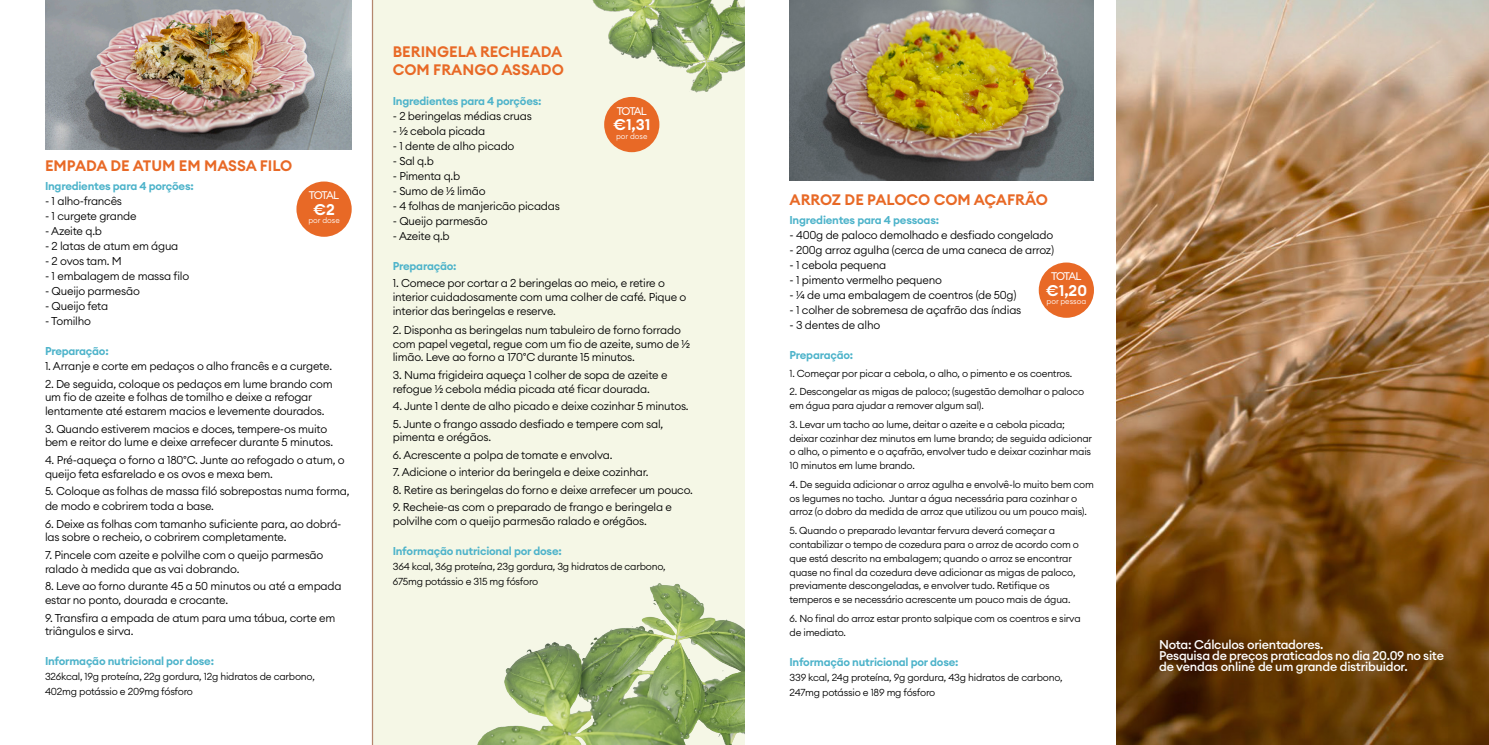
<style>
.page{position:relative;width:1489px;height:745px;background:#fff}
.page>*{position:absolute;margin:0;border:0;box-sizing:border-box;transform-origin:0 0}
.t1{font:600 15.25px "Euclid Circular A";color:#fff}
.t2{font:600 15px "Euclid Circular A";color:#e86926}
.t3{font:500 12.5px/11.2px "Euclid Circular A";letter-spacing:-.02em;color:#fff}
.t4{font:300 11.25px/13.8px "Euclid Circular A";letter-spacing:-.02em;color:#000}
.t5{font:600 11.25px "Euclid Circular A";letter-spacing:-.02em;color:#4db3ca}
.t6{font:10.88px "Euclid Circular A";letter-spacing:-.115em;color:#fff}
.t7{font:300 10px/13.8px "Euclid Circular A";letter-spacing:-.02em;color:#000}
.t8{font:300 7.62px "Euclid Circular A";color:#fff}
</style>
<div class="page">
<div style="left:373px;top:0;width:371px;height:744px;background:#f5f7e6"></div>
<img style="left:477px;top:583px;width:267px;height:161px">
<div style="left:1038px;top:262px;width:55px;height:55px;background:#e86926;border-radius:50%"></div>
<hr style="left:372px;top:0;width:1px;height:744px;background:#b4876e">
<div style="left:604px;top:97px;width:55px;height:55px;background:#e86926;border-radius:50%"></div>
<div style="left:296px;top:181px;width:56px;height:56px;background:#e86926;border-radius:50%"></div>
<img style="left:46px;top:0;width:306px;height:149px">
<img style="left:1116px;top:0;width:372px;height:744px">
<img style="left:592px;top:0;width:152px;height:127px">
<img style="left:789px;top:0;width:304px;height:181px">
<p class="t2" style="left:45px;top:156px;width:249px">EMPADA DE ATUM EM MASSA FILO</p>
<p class="t5" style="left:45px;top:178px;width:150px">Ingredientes para 4 porções:</p>
<p class="t4" style="left:45px;top:194px;width:79px">- 1 alho-francês</p>
<p class="t4" style="left:45px;top:209px;width:93px">- 1 curgete grande</p>
<p class="t4" style="left:45px;top:224px;width:58px">- Azeite q.b</p>
<p class="t4" style="left:45px;top:239px;width:135px">- 2 latas de atum em água</p>
<p class="t4" style="left:45px;top:254px;width:78px">- 2 ovos tam. M</p>
<p class="t4" style="left:45px;top:269px;width:146px">- 1 embalagem de massa filo</p>
<p class="t4" style="left:45px;top:284px;width:96px">- Queijo parmesão</p>
<p class="t4" style="left:45px;top:299px;width:65px">- Queijo feta</p>
<p class="t4" style="left:45px;top:314px;width:47px">- Tomilho</p>
<p class="t5" style="left:45px;top:343px;width:65px">Preparação:</p>
<p class="t4" style="left:45px;top:359px;width:288px">1. Arranje e corte em pedaços o alho francês e a curgete.</p>
<p class="t4" style="left:45px;top:376px;width:289px">2. De seguida, coloque os pedaços em lume brando com um fio de azeite e folhas de tomilho e deixe a refogar lentamente até estarem macios e levemente dourados.</p>
<p class="t4" style="left:45px;top:421px;width:289px">3. Quando estiverem macios e doces, tempere-os muito bem e reitor do lume e deixe arrefecer durante 5 minutos.</p>
<p class="t4" style="left:45px;top:452px;width:301px">4. Pré-aqueça o forno a 180°C. Junte ao refogado o atum, o queijo feta esfarelado e os ovos e mexa bem.</p>
<p class="t4" style="left:45px;top:483px;width:306px;line-height:15px">5. Coloque as folhas de massa filó sobrepostas numa forma, de modo e cobrirem toda a base.</p>
<p class="t4" style="left:45px;top:516px;width:298px">6. Deixe as folhas com tamanho suficiente para, ao dobrá&shy;las sobre o recheio, o cobrirem completamente.</p>
<p class="t4" style="left:45px;top:547px;width:280px">7. Pincele com azeite e polvilhe com o queijo parmesão ralado à medida que as vai dobrando.</p>
<p class="t4" style="left:45px;top:579px;width:298px">8. Leve ao forno durante 45 a 50 minutos ou até a empada estar no ponto, dourada e crocante.</p>
<p class="t4" style="left:45px;top:610px;width:292px">9. Transfira a empada de atum para uma tábua, corte em triângulos e sirva.</p>
<p class="t5" style="left:45px;top:653px;width:170px">Informação nutricional por dose:</p>
<p class="t7" style="left:45px;top:669px;width:271px">326kcal, 19g proteína, 22g gordura, 12g hidratos de carbono,</p>
<p class="t7" style="left:45px;top:684px;width:149px">402mg potássio e 209mg fósforo</p>
<p class="t6" style="left:309px;top:188px;width:32px">TOTAL</p>
<p class="t1" style="left:313px;top:199px;width:23px">€2</p>
<p class="t8" style="left:308px;top:216px;width:33px">por dose</p>
<p class="t2" style="left:393px;top:42px;width:171px">BERINGELA RECHEADA</p>
<p class="t2" style="left:393px;top:60px;width:172px">COM FRANGO ASSADO</p>
<p class="t5" style="left:393px;top:93px;width:150px">Ingredientes para 4 porções:</p>
<p class="t4" style="left:393px;top:109px;width:141px">- 2 beringelas médias cruas</p>
<p class="t4" style="left:393px;top:124px;width:94px">- ½ cebola picada</p>
<p class="t4" style="left:393px;top:139px;width:123px">- 1 dente de alho picado</p>
<p class="t4" style="left:393px;top:154px;width:43px">- Sal q.b</p>
<p class="t4" style="left:393px;top:169px;width:69px">- Pimenta q.b</p>
<p class="t4" style="left:393px;top:184px;width:94px">- Sumo de ½ limão</p>
<p class="t4" style="left:393px;top:199px;width:169px">- 4 folhas de manjericão picadas</p>
<p class="t4" style="left:393px;top:214px;width:96px">- Queijo parmesão</p>
<p class="t4" style="left:393px;top:229px;width:58px">- Azeite q.b</p>
<p class="t5" style="left:393px;top:258px;width:65px">Preparação:</p>
<p class="t4" style="left:393px;top:276px;width:295px">1. Comece por cortar a 2 beringelas ao meio, e retire o interior cuidadosamente com uma colher de café. Pique o interior das beringelas e reserve.</p>
<p class="t4" style="left:393px;top:322px;width:299px">2. Disponha as beringelas num tabuleiro de forno forrado com papel vegetal, regue com um fio de azeite, sumo de ½ limão. Leve ao forno a 170°C durante 15 minutos.</p>
<p class="t4" style="left:393px;top:367px;width:276px">3. Numa frigideira aqueça 1 colher de sopa de azeite e refogue ½ cebola média picada até ficar dourada.</p>
<p class="t4" style="left:393px;top:399px;width:297px">4. Junte 1 dente de alho picado e deixe cozinhar 5 minutos.</p>
<p class="t4" style="left:393px;top:416px;width:272px">5. Junte o frango assado desfiado e tempere com sal, pimenta e orégãos.</p>
<p class="t4" style="left:393px;top:447px;width:221px">6. Acrescente a polpa de tomate e envolva.</p>
<p class="t4" style="left:393px;top:465px;width:257px">7. Adicione o interior da beringela e deixe cozinhar.</p>
<p class="t4" style="left:393px;top:482px;width:302px">8. Retire as beringelas do forno e deixe arrefecer um pouco.</p>
<p class="t4" style="left:393px;top:500px;width:281px">9. Recheie-as com o preparado de frango e beringela e polvilhe com o queijo parmesão ralado e orégãos.</p>
<p class="t5" style="left:393px;top:543px;width:170px">Informação nutricional por dose:</p>
<p class="t7" style="left:393px;top:559px;width:274px">364 kcal, 36g proteína, 23g gordura, 3g hidratos de carbono,</p>
<p class="t7" style="left:393px;top:574px;width:147px">675mg potássio e 315 mg fósforo</p>
<p class="t6" style="left:616px;top:104px;width:32px">TOTAL</p>
<p class="t1" style="left:613px;top:115px;width:39px">€1,31</p>
<p class="t8" style="left:616px;top:131px;width:33px">por dose</p>
<p class="t2" style="left:789px;top:190px;width:260px">ARROZ DE PALOCO COM AÇAFRÃO</p>
<p class="t5" style="left:789px;top:212px;width:151px">Ingredientes para 4 pessoas:</p>
<p class="t4" style="left:789px;top:228px;width:265px">- 400g de paloco demolhado e desfiado congelado</p>
<p class="t4" style="left:789px;top:243px;width:266px">- 200g arroz agulha (cerca de uma caneca de arroz)</p>
<p class="t4" style="left:789px;top:258px;width:98px">- 1 cebola pequena</p>
<p class="t4" style="left:789px;top:273px;width:154px">- 1 pimento vermelho pequeno</p>
<p class="t4" style="left:789px;top:288px;width:228px">- ¼ de uma embalagem de coentros (de 50g)</p>
<p class="t4" style="left:789px;top:303px;width:233px">- 1 colher de sobremesa de açafrão das índias</p>
<p class="t4" style="left:789px;top:318px;width:92px">- 3 dentes de alho</p>
<p class="t5" style="left:789px;top:347px;width:65px">Preparação:</p>
<p class="t7" style="left:789px;top:366px;width:284px">1. Começar por picar a cebola, o alho, o pimento e os coentros.</p>
<p class="t7" style="left:789px;top:384px;width:296px">2. Descongelar as migas de paloco; (sugestão demolhar o paloco em água para ajudar a remover algum sal).</p>
<p class="t7" style="left:789px;top:417px;width:304px">3. Levar um tacho ao lume, deitar o azeite e a cebola picada; deixar cozinhar dez minutos em lume brando; de seguida adicionar o alho, o pimento e o açafrão, envolver tudo e deixar cozinhar mais 10 minutos em lume brando.</p>
<p class="t7" style="left:789px;top:477px;width:306px">4. De seguida adicionar o arroz agulha e envolvê-lo muito bem com os legumes no tacho. Juntar a água necessária para cozinhar o arroz (o dobro da medida de arroz que utilizou ou um pouco mais).</p>
<p class="t7" style="left:789px;top:523px;width:291px">5. Quando o preparado levantar fervura deverá começar a contabilizar o tempo de cozedura para o arroz de acordo com o que está descrito na embalagem; quando o arroz se encontrar quase no final da cozedura deve adicionar as migas de paloco, previamente descongeladas, e envolver tudo. Retifique os temperos e se necessário acrescente um pouco mais de água.</p>
<p class="t7" style="left:789px;top:611px;width:293px">6. No final do arroz estar pronto salpique com os coentros e sirva de imediato.</p>
<p class="t5" style="left:789px;top:654px;width:170px">Informação nutricional por dose:</p>
<p class="t7" style="left:789px;top:669px;width:274px;line-height:15px">339 kcal, 24g proteína, 9g gordura, 43g hidratos de carbono,<br>247mg potássio e 189 mg fósforo</p>
<p class="t6" style="left:1051px;top:269px;width:32px">TOTAL</p>
<p class="t1" style="left:1045px;top:280px;width:43px">€1,20</p>
<p class="t8" style="left:1046px;top:296px;width:41px">por pessoa</p>
<p class="t3" style="left:1159px;top:638px;width:166px">Nota: Cálculos orientadores.</p>
<p class="t3" style="left:1159px;top:649px;width:286px">Pesquisa de preços praticados no dia 20.09 no site de vendas online de um grande distribuidor.</p>
</div>
